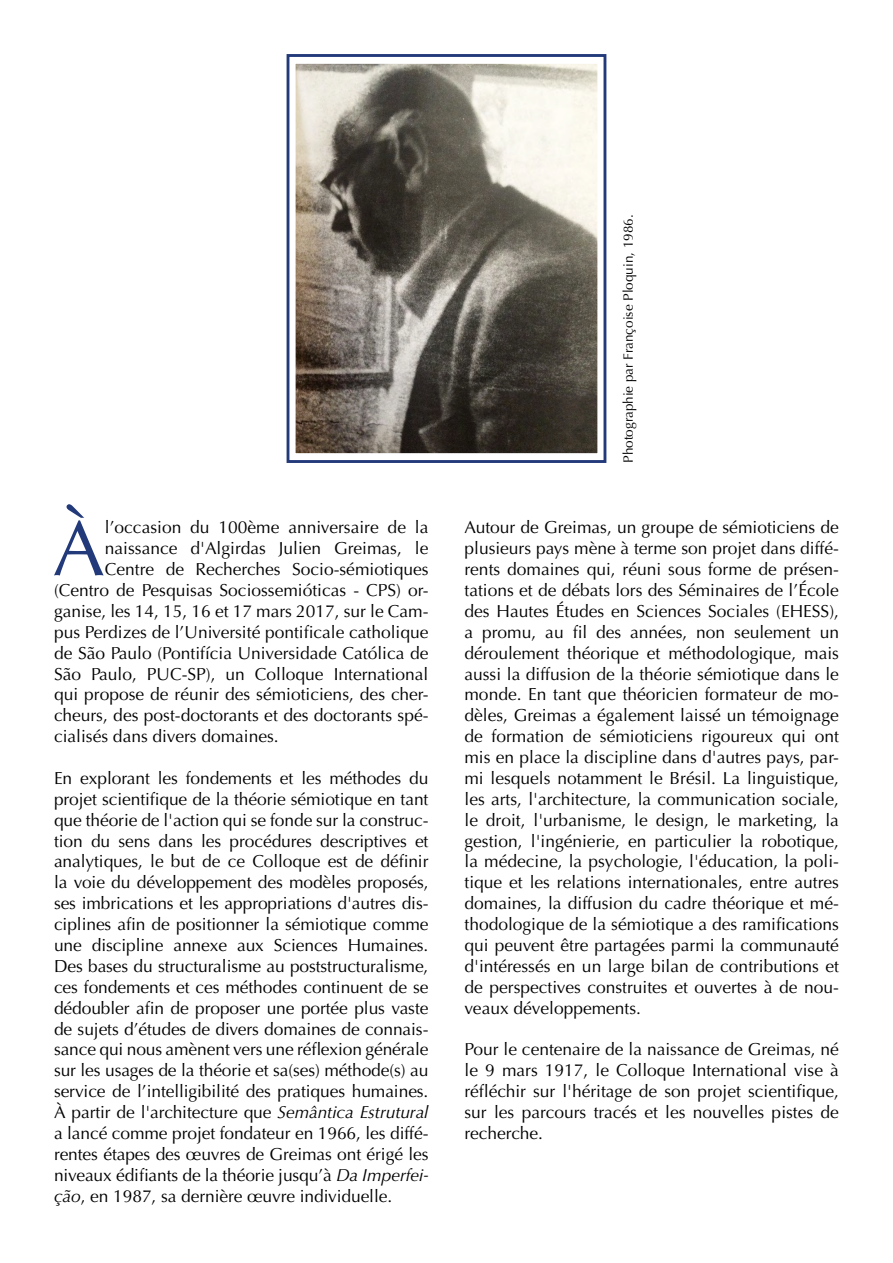
<style>
.page{position:relative;width:893px;height:1263px;background:#fff}
.page>*{position:absolute;margin:0;border:0;box-sizing:border-box;transform-origin:0 0}
.t1{font:78.3px "Optima LT Std";color:#233a7a}
.t2{font:17.4px/20.9px "Optima LT Std";color:#000;text-align:justify}
.t3{font:13.5px "Optima LT Std";color:#000}
.s1{font-style:italic}
</style>
<div class="page">
<img style="left:296px;top:64px;width:301px;height:389px">
<div style="left:293px;top:61px;width:307px;height:395px;border:2px solid #fff"></div>
<div style="left:287px;top:54px;width:319px;height:409px;border:3px solid #233a7a"></div>
<h1 class="t1" style="left:53px;top:503px;width:54px">À</h1>
<p class="t2" style="left:105px;top:517px;width:325px">l’occasion du 100ème anniversaire de la</p>
<p class="t2" style="left:105px;top:538px;width:325px">naissance d'Algirdas Julien Greimas, le</p>
<p class="t2" style="left:105px;top:559px;width:325px">Centre de Recherches Socio-sémiotiques</p>
<p class="t2" style="left:54px;top:580px;width:376px">(Centro de Pesquisas Sociossemióticas - CPS) or-</p>
<p class="t2" style="left:54px;top:601px;width:376px">ganise, les 14, 15, 16 et 17 mars 2017, sur le Cam-</p>
<p class="t2" style="left:54px;top:622px;width:376px">pus Perdizes de l’Université pontificale catholique</p>
<p class="t2" style="left:54px;top:642px;width:376px">de São Paulo (Pontifícia Universidade Católica de</p>
<p class="t2" style="left:54px;top:663px;width:376px">São Paulo, PUC-SP), un Colloque International</p>
<p class="t2" style="left:54px;top:684px;width:376px">qui propose de réunir des sémioticiens, des cher-</p>
<p class="t2" style="left:54px;top:705px;width:376px">cheurs, des post-doctorants et des doctorants spé-</p>
<p class="t2" style="left:54px;top:726px;width:226px">cialisés dans divers domaines.</p>
<p class="t2" style="left:54px;top:768px;width:376px">En explorant les fondements et les méthodes du projet scientifique de la théorie sémiotique en tant que théorie de l'action qui se fonde sur la construc&shy;tion du sens dans les procédures descriptives et analytiques, le but de ce Colloque est de définir la voie du développement des modèles proposés, ses imbrications et les appropriations d'autres dis&shy;ciplines afin de positionner la sémiotique comme une discipline annexe aux Sciences Humaines.<br>Des bases du structuralisme au poststructuralisme, ces fondements et ces méthodes continuent de se dédoubler afin de proposer une portée plus vaste de sujets d’études de divers domaines de connais&shy;sance qui nous amènent vers une réflexion générale sur les usages de la théorie et sa(ses) méthode(s) au service de l’intelligibilité des pratiques humaines.<br>À partir de l'architecture que <span class="s1">Semântica Estrutural </span>a lancé comme projet fondateur en 1966, les diffé&shy;rentes étapes des œuvres de Greimas ont érigé les niveaux édifiants de la théorie jusqu’à <span class="s1">Da Imperfei&shy;ção</span>, en 1987, sa dernière œuvre individuelle.</p>
<p class="t3" style="left:620px;top:463px;width:250px;rotate:-90deg">Photographie par Françoise Ploquin, 1986.</p>
<p class="t2" style="left:464px;top:517px;width:376px">Autour de Greimas, un groupe de sémioticiens de plusieurs pays mène à terme son projet dans diffé&shy;rents domaines qui, réuni sous forme de présen&shy;tations et de débats lors des Séminaires de l’École des Hautes Études en Sciences Sociales (EHESS), a promu, au fil des années, non seulement un déroulement théorique et méthodologique, mais aussi la diffusion de la théorie sémiotique dans le monde. En tant que théoricien formateur de mo&shy;dèles, Greimas a également laissé un témoignage de formation de sémioticiens rigoureux qui ont mis en place la discipline dans d'autres pays, par&shy;mi lesquels notamment le Brésil. La linguistique, les arts, l'architecture, la communication sociale, le droit, l'urbanisme, le design, le marketing, la gestion, l'ingénierie, en particulier la robotique, la médecine, la psychologie, l'éducation, la poli&shy;tique et les relations internationales, entre autres domaines, la diffusion du cadre théorique et mé&shy;thodologique de la sémiotique a des ramifications qui peuvent être partagées parmi la communauté d'intéressés en un large bilan de contributions et de perspectives construites et ouvertes à de nou&shy;veaux développements.</p>
<p class="t2" style="left:464px;top:1039px;width:376px">Pour le centenaire de la naissance de Greimas, né le 9 mars 1917, le Colloque International vise à réfléchir sur l'héritage de son projet scientifique, sur les parcours tracés et les nouvelles pistes de recherche.</p>
</div>
